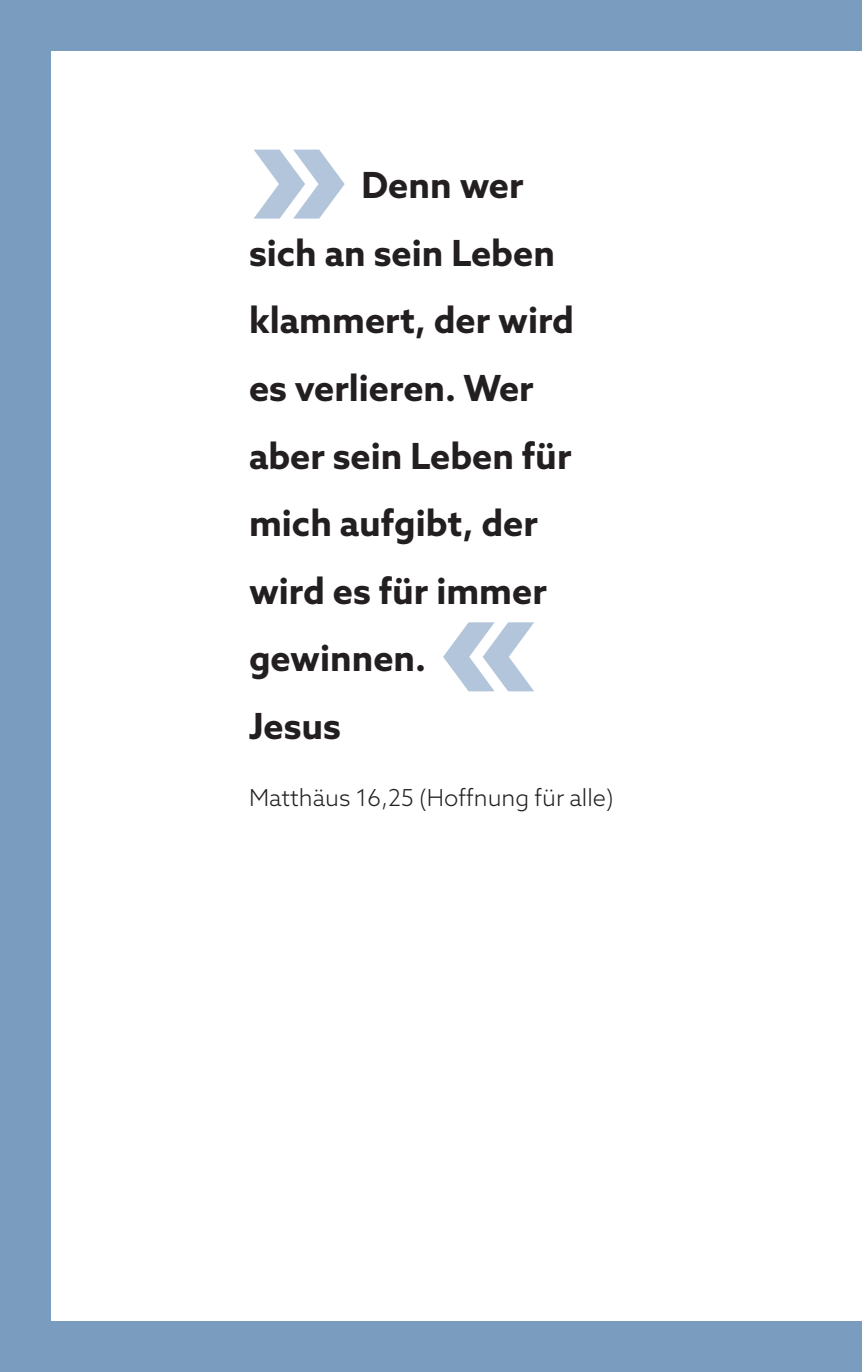
<style>
.page{position:relative;width:862px;height:1372px;background:#fff}
.page>*{position:absolute;margin:0;border:0;box-sizing:border-box;transform-origin:0 0}
.t1{font:900 157.5px "Azo Sans";color:#b3c5db}
.t2{font:700 36px/67.5px "Azo Sans";color:#231f20}
.t3{font:300 23.4px "Azo Sans";color:#231f20}
</style>
<div class="page">
<div style="left:0;top:0;width:861px;height:51px;background:#7a9cbf"></div>
<div style="left:0;top:1320px;width:861px;height:51px;background:#7a9cbf"></div>
<div style="left:0;top:0;width:51px;height:1371px;background:#7a9cbf"></div>
<h1 class="t1" style="left:249px;top:64px;width:98px">»</h1>
<p class="t2" style="left:249px;top:151px;width:326px;text-indent:112px">Denn wer sich an sein Leben klammert, der wird es verlieren. Wer aber sein Leben für mich aufgibt, der wird es für immer gewinnen.<br>Jesus</p>
<h1 class="t1" style="left:442px;top:536px;width:98px">«</h1>
<p class="t3" style="left:249px;top:783px;width:366px">Matthäus 16,25 (Hoffnung für alle)</p>
</div>
